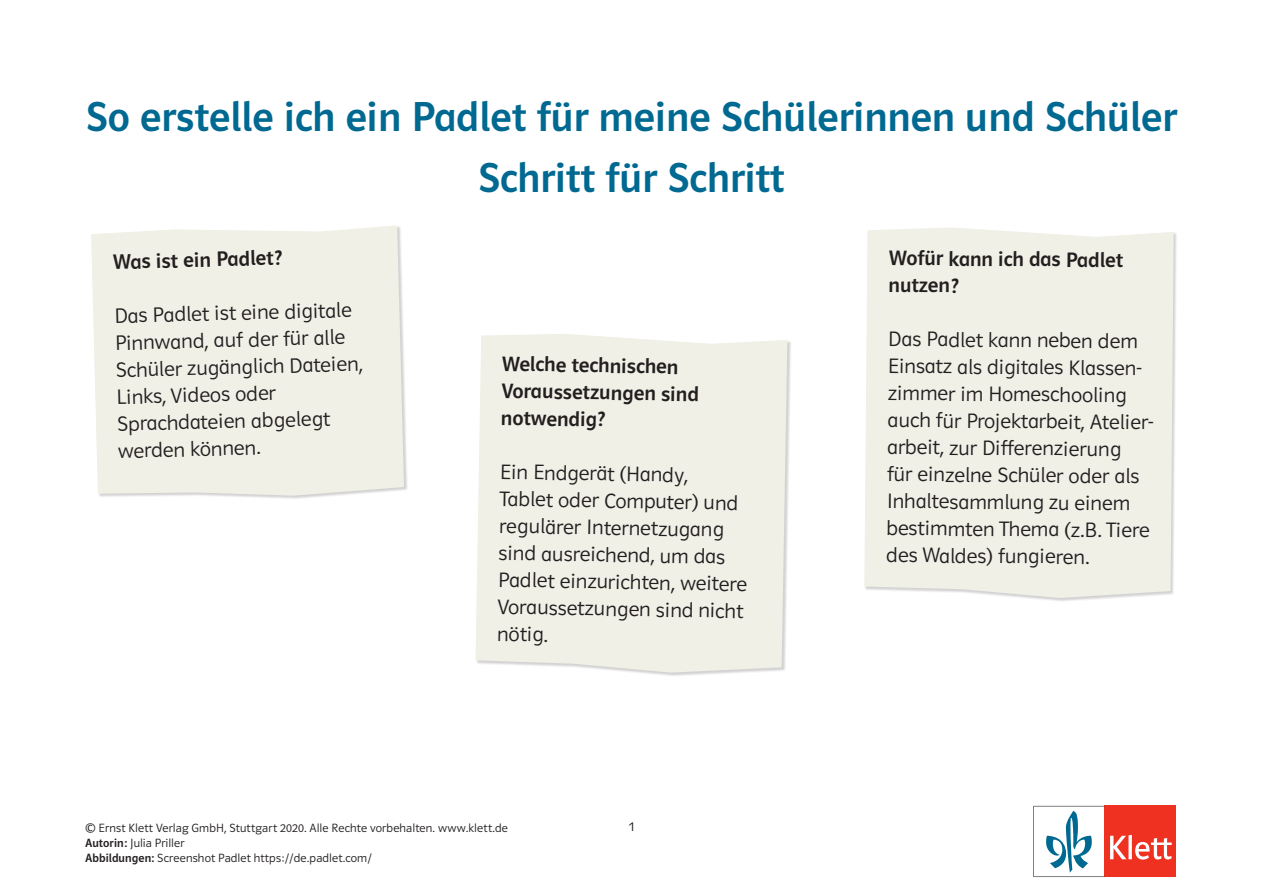
<style>
.page{position:relative;width:1263px;height:893px;background:#fff}
.page>*{position:absolute;margin:0;border:0;box-sizing:border-box;transform-origin:0 0}
.t1{font:42px/61.5px "Polo GSV Krftg";color:#006991;text-align:center}
.t2{font:21px/27px "Polo GSV Leicht";color:#231f20}
.t3{font:21px/27px "Polo GSV Krftg";color:#231f20}
.t4{font:13.5px "Polo GSV Leicht";color:#231f20}
.t5{font:12px/15px "Polo ST11 K Leicht";letter-spacing:.01em;color:#231f20}
.s1{font-family:"Polo ST11 K Krftg"}
.s2{font-family:"Polo GSV Krftg"}
</style>
<div class="page">
<svg style="left:1033px;top:806px;width:143px;height:71px"></svg>
<div style="left:91px;top:226px;width:317px;height:274px;background:#231f20;opacity:.2"></div>
<div style="left:91px;top:225px;width:313px;height:271px;background:#f0f0e7"></div>
<div style="left:476px;top:334px;width:315px;height:342px;background:#231f20;opacity:.2"></div>
<svg style="left:475px;top:334px;width:312px;height:339px;background:#f1f1e9"></svg>
<div style="left:864px;top:228px;width:314px;height:374px;background:#231f20;opacity:.2"></div>
<div style="left:864px;top:227px;width:310px;height:371px;background:#f0f0e7"></div>
<h1 class="t1" style="left:86px;top:86px;width:1093px">So erstelle ich ein Padlet für meine Schülerinnen und Schüler<br>Schritt für Schritt</h1>
<p class="t3" style="left:113px;top:249px;width:171px;rotate:-2deg">Was ist ein Padlet?</p>
<p class="t2" style="left:113px;top:304px;width:249px;rotate:-2deg">Das Padlet ist eine digitale<br>Pinnwand, auf der für alle<br>Schüler zugänglich Dateien,<br>Links, Videos oder<br>Sprachdateien abgelegt werden können.</p>
<p class="t3" style="left:502px;top:350px;width:199px;rotate:1deg">Welche technischen<br>Voraussetzungen sind notwendig?</p>
<p class="t2" style="left:500px;top:458px;width:251px;rotate:1deg">Ein Endgerät (Handy,<br>Tablet oder Computer) und regulärer Internetzugang sind ausreichend, um das<br>Padlet einzurichten, weitere<br>Voraussetzungen sind nicht nötig.</p>
<p class="t5" style="left:85px;top:821px;width:424px">© Ernst Klett Verlag GmbH, Stuttgart 2020. Alle Rechte vorbehalten. www.klett.de<br><span class="s1">Autorin:</span> Julia Priller<br><span class="s2">Abbildungen:</span> Screenshot Padlet https://de.padlet.com/</p>
<p class="t4" style="left:629px;top:819px;width:7px">1</p>
<p class="t3" style="left:889px;top:243px;width:236px;line-height:27.8px;rotate:1deg">Wofür kann ich das Padlet nutzen?</p>
<p class="t2" style="left:888px;top:325px;width:273px;rotate:1deg">Das Padlet kann neben dem<br>Einsatz als digitales Klassen&shy;zimmer im Homeschooling auch für Projektarbeit, Atelier&shy;arbeit, zur Differenzierung<br>für einzelne Schüler oder als<br>Inhaltesammlung zu einem bestimmten Thema (z.B. Tiere des Waldes) fungieren.</p>
</div>
